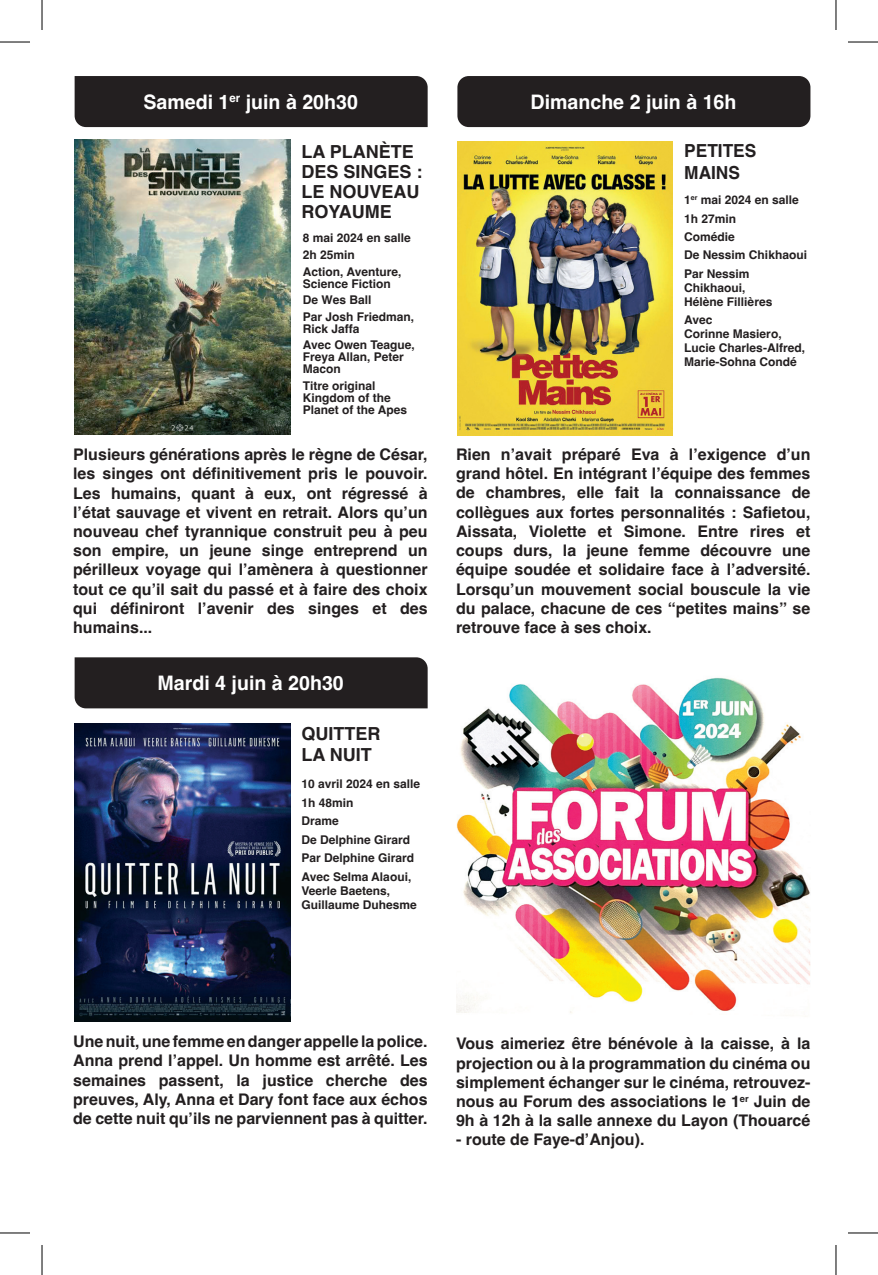
<style>
.page{position:relative;width:878px;height:1275px;background:#fff}
.page>*{position:absolute;margin:0;border:0;box-sizing:border-box;transform-origin:0 0}
.t1{font:700 20px "Helvetica";color:#fff}
.t2{font:700 18px/20px "Helvetica";color:#231f20}
.t3{font:700 18px/21.6px "Helvetica";color:#231f20;scale:.96 1}
.t4{font:700 16px/19.2px "Helvetica";color:#231f20;text-align:justify}
.t5{font:700 12px/18.6px "Helvetica";color:#231f20}
</style>
<div class="page">
<div style="left:75px;top:657px;width:353px;height:51px;background:#231f20"></div>
<img style="left:75px;top:723px;width:215px;height:298px">
<div style="left:457px;top:76px;width:353px;height:51px;background:#231f20;border-radius:11px"></div>
<img style="left:457px;top:142px;width:216px;height:293px">
<div style="left:75px;top:76px;width:353px;height:51px;background:#231f20"></div>
<img style="left:75px;top:139px;width:215px;height:295px">
<img style="left:456px;top:677px;width:354px;height:336px">
<hr style="left:0;top:42px;width:30px;height:1px;background:#000">
<hr style="left:848px;top:42px;width:30px;height:1px;background:#000">
<hr style="left:0;top:1232px;width:30px;height:1px;background:#000">
<hr style="left:848px;top:1232px;width:30px;height:1px;background:#000">
<hr style="left:42px;top:0;width:1px;height:30px;background:#000">
<hr style="left:42px;top:1245px;width:1px;height:30px;background:#000">
<hr style="left:835px;top:0;width:1px;height:30px;background:#000">
<hr style="left:835px;top:1245px;width:1px;height:30px;background:#000">
<p class="t1" style="left:143px;top:90px;width:216px">Samedi 1<sup>er</sup> juin à 20h30</p>
<p class="t2" style="left:301px;top:144px;width:123px">LA PLANÈTE<br>DES SINGES :<br>LE NOUVEAU<br>ROYAUME</p>
<p class="t5" style="left:303px;top:231px;width:110px;line-height:16.6px">8 mai 2024 en salle<br>2h 25min<br>Action, Aventure,</p>
<p class="t5" style="left:303px;top:276px;width:113px;line-height:16.6px">Science Fiction<br>De Wes Ball<br>Par Josh Friedman,</p>
<p class="t5" style="left:303px;top:321px;width:114px;line-height:16.6px">Rick Jaffa<br>Avec Owen Teague,</p>
<p class="t5" style="left:303px;top:352px;width:102px;line-height:12px">Freya Allan, Peter<br>Macon</p>
<p class="t5" style="left:303px;top:381px;width:106px;line-height:12px">Titre original<br>Kingdom of the<br>Planet of the Apes</p>
<p class="t4" style="left:73px;top:447px;width:356px">Plusieurs générations après le règne de César, les singes ont définitivement pris le pouvoir.<br>Les humains, quant à eux, ont régressé à l’état sauvage et vivent en retrait. Alors qu’un nouveau chef tyrannique construit peu à peu son empire, un jeune singe entreprend un périlleux voyage qui l’amènera à questionner tout ce qu’il sait du passé et à faire des choix qui définiront l’avenir des singes et des humains...</p>
<p class="t1" style="left:157px;top:671px;width:188px">Mardi 4 juin à 20h30</p>
<p class="t2" style="left:301px;top:724px;width:81px;line-height:21.6px">QUITTER<br>LA NUIT</p>
<p class="t5" style="left:301px;top:776px;width:120px">10 avril 2024 en salle<br>1h 48min<br>Drame<br>De Delphine Girard<br>Par Delphine Girard<br>Avec Selma Alaoui,</p>
<p class="t5" style="left:301px;top:885px;width:117px;line-height:14px">Veerle Baetens,<br>Guillaume Duhesme</p>
<p class="t1" style="left:530px;top:90px;width:207px">Dimanche 2 juin à 16h</p>
<p class="t3" style="left:684px;top:142px;width:77px">PETITES<br>MAINS</p>
<p class="t5" style="left:684px;top:192px;width:124px">1<sup>er</sup> mai 2024 en salle<br>1h 27min<br>Comédie<br>De Nessim Chikhaoui<br>Par Nessim</p>
<p class="t5" style="left:684px;top:282px;width:90px;line-height:14px">Chikhaoui,<br>Hélène Fillières</p>
<p class="t5" style="left:684px;top:314px;width:122px;line-height:14px">Avec<br>Corinne Masiero,<br>Lucie Charles-Alfred,<br>Marie-Sohna Condé</p>
<p class="t4" style="left:456px;top:446px;width:356px">Rien n’avait préparé Eva à l’exigence d’un grand hôtel. En intégrant l’équipe des femmes de chambres, elle fait la connaissance de collègues aux fortes personnalités : Safietou, Aissata, Violette et Simone. Entre rires et coups durs, la jeune femme découvre une équipe soudée et solidaire face à l’adversité.<br>Lorsqu’un mouvement social bouscule la vie du palace, chacune de ces “petites mains” se retrouve face à ses choix.</p>
<p class="t4" style="left:73px;top:1033px;width:356px">Une nuit, une femme en danger appelle la police.<br>Anna prend l’appel. Un homme est arrêté. Les semaines passent, la justice cherche des preuves, Aly, Anna et Dary font face aux échos de cette nuit qu’ils ne parviennent pas à quitter.</p>
<p class="t4" style="left:456px;top:1036px;width:356px">Vous aimeriez être bénévole à la caisse, à la projection ou à la programmation du cinéma ou simplement échanger sur le cinéma, retrouvez&shy;nous au Forum des associations le 1<sup>er</sup> Juin de 9h à 12h à la salle annexe du Layon (Thouarcé</p>
<p class="t4" style="left:456px;top:1132px;width:190px">- route de Faye-d’Anjou).</p>
</div>
